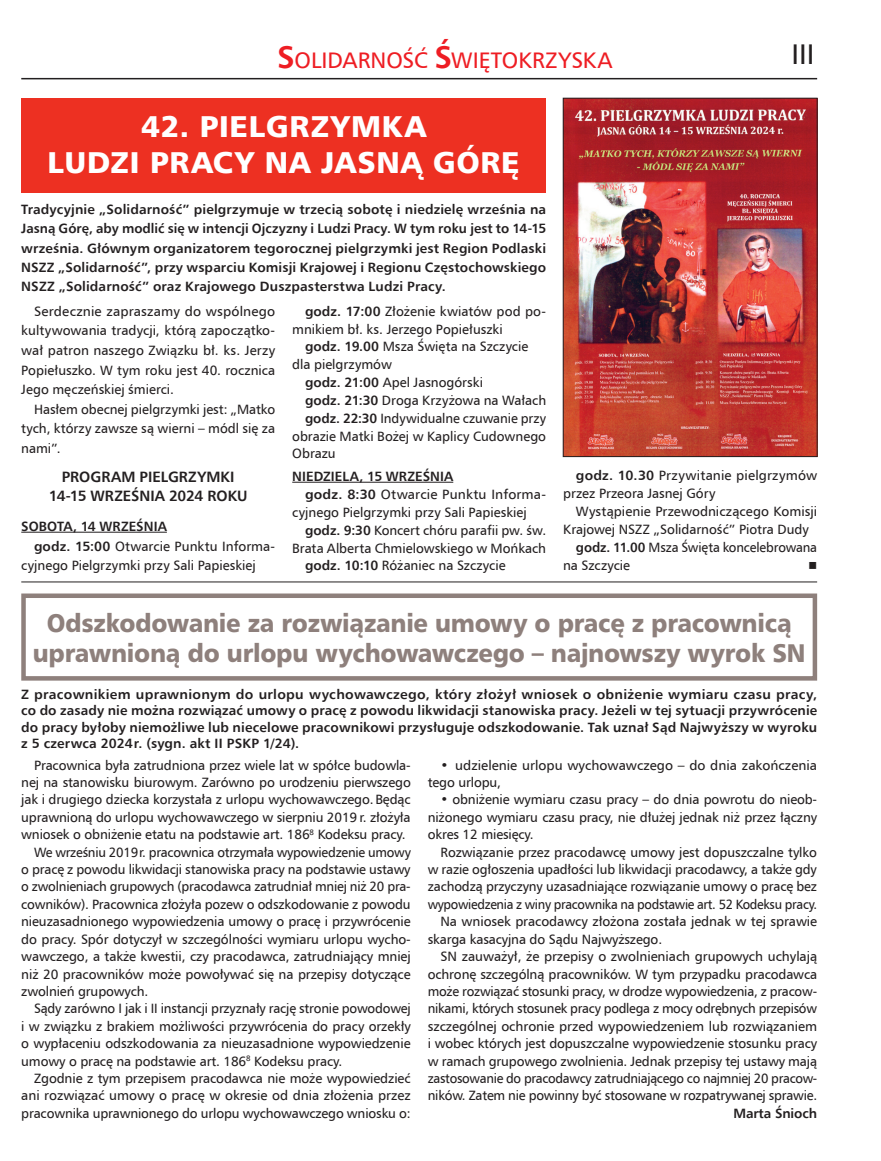
<style>
.page{position:relative;width:881px;height:1161px;background:#fff}
.page>*{position:absolute;margin:0;border:0;box-sizing:border-box;transform-origin:0 0}
.t1{font:30px/36px "Humanist 777 BT Black B";letter-spacing:.025em;color:#fff;text-align:center}
.t2{font:28.5px "Humnst 777 EU";color:#231f20}
.t3{font:25.5px/30px "Humanist 777 BT Black B";letter-spacing:-.01em;color:#8e807c;text-align:center;scale:.95 1}
.t4{font:22.5px "Humnst 777 EU";color:#ee1d23}
.t5{font:700 15px/19.5px "Humnst 777 EU";color:#231f20;text-align:center}
.t6{font:13.5px/19.5px "Humnst 777 EU";letter-spacing:-.01em;color:#231f20;text-align:justify}
.t7{font:700 13.5px/19.2px "Humnst 777 EU";letter-spacing:.005em;color:#231f20;text-align:justify}
.t8{font:13.5px "Humnst 777 EU";letter-spacing:-.01em;color:#231f20;scale:.96 1}
.t9{font:13.5px/18.1px "Humnst 777 EU";letter-spacing:.01em;color:#231f20}
.t10{font:13.5px "Humnst 777 EU";letter-spacing:-.01em;color:#231f20;scale:.95 1}
.t11{font:13.5px "Commercial Pi";color:#231f20}
.s1{font-weight:700;font-size:31.5px}
.s2{font-weight:700}
</style>
<div class="page">
<hr style="left:21px;top:78px;width:795px;height:1px;background:#231f20">
<hr style="left:21px;top:581px;width:795px;height:1px;background:#231f20">
<div style="left:21px;top:593px;width:795px;height:88px;border:4px solid #8e807c"></div>
<div style="left:21px;top:98px;width:525px;height:94px;background:#ed3022"></div>
<hr style="left:21px;top:532px;width:146px;height:1px;background:#231f20">
<hr style="left:292px;top:482px;width:161px;height:1px;background:#231f20">
<img style="left:564px;top:100px;width:251px;height:355px">
<div style="left:562px;top:98px;width:255px;height:359px;border:1px solid #231f20"></div>
<h3 class="t4" style="left:277px;top:46px;width:336px"><span class="s1">S</span>OLIDARNOŚĆ <span class="s1">Ś</span>WIĘTOKRZYSKA</h3>
<h2 class="t2" style="left:791px;top:36px;width:24px">III</h2>
<h1 class="t1" style="left:48px;top:108px;width:473px">42. PIELGRZYMKA<br>LUDZI PRACY NA JASNĄ GÓRĘ</h1>
<p class="t7" style="left:21px;top:200px;width:526px">Tradycyjnie „Solidarność” pielgrzymuje w trzecią sobotę i niedzielę września na Jasną Górę, aby modlić się w intencji Ojczyzny i Ludzi Pracy. W tym roku jest to 14-15 września. Głównym organizatorem tegorocznej pielgrzymki jest Region Podlaski NSZZ „Solidarność”, przy wsparciu Komisji Krajowej i Regionu Częstochowskiego NSZZ „Solidarność” oraz Krajowego Duszpasterstwa Ludzi Pracy.</p>
<p class="t6" style="left:21px;top:301px;width:255px;text-indent:13px">Serdecznie zapraszamy do wspólnego kultywowania tradycji, którą zapoczątko&shy;wał patron naszego Związku bł. ks. Jerzy Popiełuszko. W tym roku jest 40. rocznica Jego męczeńskiej śmierci.</p>
<p class="t6" style="left:21px;top:399px;width:255px;text-indent:13px">Hasłem obecnej pielgrzymki jest: „Matko tych, którzy zawsze są wierni – módl się za nami”.</p>
<p class="t5" style="left:49px;top:466px;width:200px">PROGRAM PIELGRZYMKI<br>14-15 WRZEŚNIA 2024 ROKU</p>
<p class="t7" style="left:21px;top:517px;width:147px">SOBOTA, 14 WRZEŚNIA</p>
<p class="t6" style="left:34px;top:536px;width:242px"><span class="s2">godz. 15:00</span> Otwarcie Punktu Informa-</p>
<p class="t6" style="left:21px;top:556px;width:236px">cyjnego Pielgrzymki przy Sali Papieskiej</p>
<p class="t6" style="left:292px;top:302px;width:255px;line-height:17.9px;text-indent:13px"><span class="s2">godz. 17:00</span> Złożenie kwiatów pod po&shy;mnikiem bł. ks. Jerzego Popiełuszki</p>
<p class="t6" style="left:305px;top:337px;width:225px"><span class="s2">godz. 19.00</span> Msza Święta na Szczycie</p>
<p class="t6" style="left:292px;top:355px;width:101px">dla pielgrzymów</p>
<p class="t6" style="left:305px;top:372px;width:179px"><span class="s2">godz. 21:00</span> Apel Jasnogórski</p>
<p class="t6" style="left:305px;top:390px;width:242px"><span class="s2">godz. 21:30</span> Droga Krzyżowa na Wałach</p>
<p class="t6" style="left:305px;top:408px;width:242px"><span class="s2">godz. 22:30</span> Indywidualne czuwanie przy</p>
<p class="t6" style="left:292px;top:426px;width:255px">obrazie Matki Bożej w Kaplicy Cudownego</p>
<p class="t6" style="left:292px;top:444px;width:45px">Obrazu</p>
<p class="t7" style="left:292px;top:467px;width:162px">NIEDZIELA, 15 WRZEŚNIA</p>
<p class="t9" style="left:305px;top:485px;width:242px"><span class="s2">godz. 8:30</span> Otwarcie Punktu Informa-</p>
<p class="t6" style="left:292px;top:502px;width:236px">cyjnego Pielgrzymki przy Sali Papieskiej</p>
<p class="t6" style="left:305px;top:520px;width:242px"><span class="s2">godz. 9:30</span> Koncert chóru parafii pw. św.</p>
<p class="t6" style="left:292px;top:538px;width:255px">Brata Alberta Chmielowskiego w Mońkach</p>
<p class="t6" style="left:305px;top:556px;width:202px"><span class="s2">godz. 10:10</span> Różaniec na Szczycie</p>
<p class="t9" style="left:563px;top:466px;width:255px;text-indent:13px"><span class="s2">godz. 10.30</span> Przywitanie pielgrzymów przez Przeora Jasnej Góry</p>
<p class="t6" style="left:575px;top:501px;width:242px">Wystąpienie Przewodniczącego Komisji</p>
<p class="t6" style="left:563px;top:519px;width:247px">Krajowej NSZZ „Solidarność” Piotra Dudy</p>
<p class="t8" style="left:575px;top:539px;width:252px"><span class="s2">godz. 11.00</span> Msza Święta koncelebrowana</p>
<p class="t6" style="left:563px;top:556px;width:68px">na Szczycie</p>
<p class="t11" style="left:808px;top:560px;width:9px">4</p>
<h3 class="t3" style="left:33px;top:607px;width:814px">Odszkodowanie za rozwiązanie umowy o pracę z pracownicą uprawnioną do urlopu wychowawczego – najnowszy wyrok SN</h3>
<p class="t7" style="left:21px;top:686px;width:797px;line-height:16.2px">Z pracownikiem uprawnionym do urlopu wychowawczego, który złożył wniosek o obniżenie wymiaru czasu pracy, co do zasady nie można rozwiązać umowy o pracę z powodu likwidacji stanowiska pracy. Jeżeli w tej sytuacji przywrócenie do pracy byłoby niemożliwe lub niecelowe pracownikowi przysługuje odszkodowanie. Tak uznał Sąd Najwyższy w wyroku z 5 czerwca 2024r. (sygn. akt II PSKP 1/24).</p>
<p class="t6" style="left:34px;top:755px;width:378px">Pracownica była zatrudniona przez wiele lat w spółce budowla-</p>
<p class="t6" style="left:21px;top:772px;width:391px">nej na stanowisku biurowym. Zarówno po urodzeniu pierwszego</p>
<p class="t6" style="left:21px;top:790px;width:391px">jak i drugiego dziecka korzystała z urlopu wychowawczego. Będąc</p>
<p class="t6" style="left:21px;top:807px;width:391px">uprawnioną do urlopu wychowawczego w sierpniu 2019 r. złożyła</p>
<p class="t6" style="left:21px;top:824px;width:385px">wniosek o obniżenie etatu na podstawie art. 186<sup>8</sup> Kodeksu pracy.</p>
<p class="t6" style="left:34px;top:842px;width:378px">We wrześniu 2019r. pracownica otrzymała wypowiedzenie umowy</p>
<p class="t6" style="left:21px;top:859px;width:390px">o pracę z powodu likwidacji stanowiska pracy na podstawie ustawy</p>
<p class="t6" style="left:21px;top:877px;width:391px">o zwolnieniach grupowych (pracodawca zatrudniał mniej niż 20 pra-</p>
<p class="t6" style="left:21px;top:894px;width:391px">cowników). Pracownica złożyła pozew o odszkodowanie z powodu</p>
<p class="t6" style="left:21px;top:911px;width:391px">nieuzasadnionego wypowiedzenia umowy o pracę i przywrócenie</p>
<p class="t6" style="left:21px;top:929px;width:391px">do pracy. Spór dotyczył w szczególności wymiaru urlopu wycho-</p>
<p class="t6" style="left:21px;top:946px;width:391px">wawczego, a także kwestii, czy pracodawca, zatrudniający mniej</p>
<p class="t6" style="left:21px;top:964px;width:391px">niż 20 pracowników może powoływać się na przepisy dotyczące</p>
<p class="t6" style="left:21px;top:981px;width:129px">zwolnień grupowych.</p>
<p class="t6" style="left:34px;top:998px;width:378px">Sądy zarówno I jak i II instancji przyznały rację stronie powodowej</p>
<p class="t6" style="left:21px;top:1016px;width:391px">i w związku z brakiem możliwości przywrócenia do pracy orzekły</p>
<p class="t6" style="left:21px;top:1033px;width:390px">o wypłaceniu odszkodowania za nieuzasadnione wypowiedzenie</p>
<p class="t6" style="left:21px;top:1051px;width:322px">umowy o pracę na podstawie art. 186<sup>8</sup> Kodeksu pracy.</p>
<p class="t6" style="left:34px;top:1068px;width:378px">Zgodnie z tym przepisem pracodawca nie może wypowiedzieć</p>
<p class="t6" style="left:21px;top:1086px;width:391px">ani rozwiązać umowy o pracę w okresie od dnia złożenia przez</p>
<p class="t6" style="left:21px;top:1103px;width:391px">pracownika uprawnionego do urlopu wychowawczego wniosku o:</p>
<p class="t6" style="left:427px;top:756px;width:391px;line-height:17.4px;text-indent:13px">• udzielenie urlopu wychowawczego – do dnia zakończenia tego urlopu,</p>
<p class="t6" style="left:427px;top:791px;width:391px;line-height:17.4px;text-indent:13px">• obniżenie wymiaru czasu pracy – do dnia powrotu do nieob&shy;niżonego wymiaru czasu pracy, nie dłużej jednak niż przez łączny okres 12 miesięcy.</p>
<p class="t6" style="left:440px;top:842px;width:378px">Rozwiązanie przez pracodawcę umowy jest dopuszczalne tylko</p>
<p class="t6" style="left:427px;top:859px;width:390px">w razie ogłoszenia upadłości lub likwidacji pracodawcy, a także gdy</p>
<p class="t6" style="left:427px;top:877px;width:391px">zachodzą przyczyny uzasadniające rozwiązanie umowy o pracę bez</p>
<p class="t10" style="left:427px;top:896px;width:411px">wypowiedzenia z winy pracownika na podstawie art. 52 Kodeksu pracy.</p>
<p class="t6" style="left:440px;top:911px;width:378px">Na wniosek pracodawcy złożona została jednak w tej sprawie</p>
<p class="t6" style="left:427px;top:929px;width:236px">skarga kasacyjna do Sądu Najwyższego.</p>
<p class="t6" style="left:440px;top:946px;width:378px">SN zauważył, że przepisy o zwolnieniach grupowych uchylają</p>
<p class="t6" style="left:427px;top:964px;width:391px">ochronę szczególną pracowników. W tym przypadku pracodawca</p>
<p class="t6" style="left:427px;top:981px;width:391px">może rozwiązać stosunki pracy, w drodze wypowiedzenia, z pracow-</p>
<p class="t6" style="left:427px;top:998px;width:390px">nikami, których stosunek pracy podlega z mocy odrębnych przepisów</p>
<p class="t6" style="left:427px;top:1016px;width:390px">szczególnej ochronie przed wypowiedzeniem lub rozwiązaniem</p>
<p class="t6" style="left:427px;top:1033px;width:391px">i wobec których jest dopuszczalne wypowiedzenie stosunku pracy</p>
<p class="t6" style="left:427px;top:1051px;width:390px">w ramach grupowego zwolnienia. Jednak przepisy tej ustawy mają</p>
<p class="t8" style="left:427px;top:1070px;width:407px">zastosowanie do pracodawcy zatrudniającego co najmniej 20 pracow-</p>
<p class="t6" style="left:427px;top:1086px;width:391px">ników. Zatem nie powinny być stosowane w rozpatrywanej sprawie.</p>
<p class="t7" style="left:733px;top:1103px;width:85px">Marta Śnioch</p>
</div>
